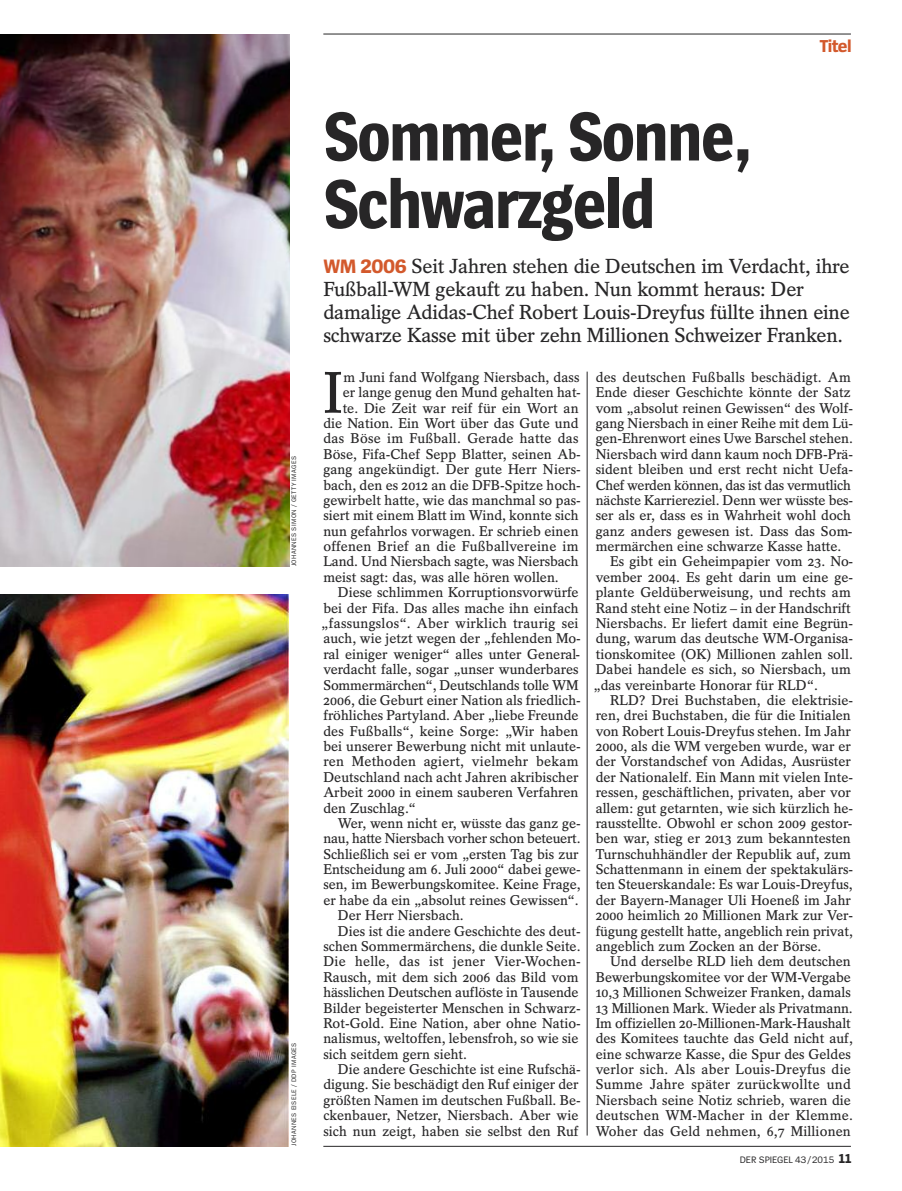
<style>
.page{position:relative;width:902px;height:1191px;background:#fff}
.page>*{position:absolute;margin:0;border:0;box-sizing:border-box;transform-origin:0 0}
.t1{font:700 72px/67.5px "Spiegel Sans Cd";letter-spacing:-.025em;color:#272627}
.t2{font:600 58.2px "Spiegel Serif";color:#272627}
.t3{font:600 20.25px/23.2px "Spiegel Serif";letter-spacing:-.015em;color:#272627}
.t4{font:700 18px "Spiegel Sans";letter-spacing:-.025em;color:#d3592c}
.t5{font:600 14.1px "Spiegel Serif";color:#272627}
.t6{font:600 14.1px "Spiegel Serif";letter-spacing:-.02em;color:#272627}
.t7{font:9.75px "Spiegel Sans";letter-spacing:-.005em;color:#272627}
.t8{font:6.75px "Spiegel Sans";letter-spacing:.05em;color:#272627}
.s1{font-family:"Spiegel Sans";font-weight:700;color:#d3592c}
.s2{font-weight:700;font-size:13.5px}
</style>
<div class="page">
<hr style="left:323px;top:34px;width:527px;height:1px;background:#272627">
<hr style="left:323px;top:1146px;width:527px;height:1px;background:#272627">
<hr style="left:587px;top:371px;width:1px;height:764px;background:#272627">
<img style="left:0;top:594px;width:288px;height:552px">
<img style="left:0;top:34px;width:289px;height:532px">
<p class="t8" style="left:291px;top:566px;width:112px;rotate:-90deg">JOHANNES SIMON / GETTY IMAGES</p>
<p class="t8" style="left:291px;top:1146px;width:105px;rotate:-90deg">JOHANNES EISELE / DDP IMAGES</p>
<p class="t4" style="left:819px;top:39px;width:33px">Titel</p>
<h1 class="t1" style="left:323px;top:108px;width:431px">Sommer, Sonne,<br>Schwarzgeld</h1>
<h3 class="t3" style="left:323px;top:256px;width:528px"><span class="s1">WM 2006</span> Seit Jahren stehen die Deutschen im Verdacht, ihre Fußball-WM gekauft zu haben. Nun kommt heraus: Der damalige Adidas-Chef Robert Louis-Dreyfus füllte ihnen eine schwarze Kasse mit über zehn Millionen Schweizer Franken.</h3>
<h2 class="t2" style="left:323px;top:372px;width:21px">I</h2>
<p class="t5" style="left:343px;top:372px;width:237px">m Juni fand Wolfgang Niersbach, dass</p>
<p class="t5" style="left:342px;top:387px;width:240px">er lange genug den Mund gehalten hat-</p>
<p class="t5" style="left:342px;top:403px;width:237px">te. Die Zeit war reif für ein Wort an</p>
<p class="t5" style="left:323px;top:418px;width:257px">die Nation. Ein Wort über das Gute und</p>
<p class="t5" style="left:323px;top:433px;width:257px">das Böse im Fußball. Gerade hatte das</p>
<p class="t5" style="left:323px;top:449px;width:259px">Böse, Fifa-Chef Sepp Blatter, seinen Ab-</p>
<p class="t5" style="left:323px;top:464px;width:259px">gang angekündigt. Der gute Herr Niers-</p>
<p class="t5" style="left:323px;top:480px;width:259px">bach, den es 2012 an die DFB-Spitze hoch-</p>
<p class="t5" style="left:323px;top:495px;width:259px">gewirbelt hatte, wie das manchmal so pas-</p>
<p class="t5" style="left:323px;top:510px;width:257px">siert mit einem Blatt im Wind, konnte sich</p>
<p class="t5" style="left:323px;top:526px;width:257px">nun gefahrlos vorwagen. Er schrieb einen</p>
<p class="t5" style="left:323px;top:541px;width:257px">offenen Brief an die Fußballvereine im</p>
<p class="t5" style="left:323px;top:556px;width:257px">Land. Und Niersbach sagte, was Niersbach</p>
<p class="t5" style="left:323px;top:572px;width:237px">meist sagt: das, was alle hören wollen.</p>
<p class="t5" style="left:338px;top:587px;width:242px">Diese schlimmen Korruptionsvorwürfe</p>
<p class="t5" style="left:323px;top:603px;width:257px">bei der Fifa. Das alles mache ihn einfach</p>
<p class="t5" style="left:321px;top:618px;width:259px">„fassungslos“. Aber wirklich traurig sei</p>
<p class="t5" style="left:323px;top:633px;width:259px">auch, wie jetzt wegen der „fehlenden Mo-</p>
<p class="t5" style="left:323px;top:649px;width:258px">ral einiger weniger“ alles unter General-</p>
<p class="t5" style="left:323px;top:664px;width:257px">verdacht falle, sogar „unser wunderbares</p>
<p class="t5" style="left:323px;top:679px;width:257px">Sommermärchen“, Deutschlands tolle WM</p>
<p class="t5" style="left:323px;top:695px;width:259px">2006, die Geburt einer Nation als friedlich-</p>
<p class="t5" style="left:323px;top:710px;width:257px">fröhliches Partyland. Aber „liebe Freunde</p>
<p class="t5" style="left:323px;top:726px;width:257px">des Fußballs“, keine Sorge: „Wir haben</p>
<p class="t5" style="left:323px;top:741px;width:259px">bei unserer Bewerbung nicht mit unlaute-</p>
<p class="t5" style="left:323px;top:756px;width:257px">ren Methoden agiert, vielmehr bekam</p>
<p class="t5" style="left:323px;top:772px;width:257px">Deutschland nach acht Jahren akribischer</p>
<p class="t5" style="left:323px;top:787px;width:257px">Arbeit 2000 in einem sauberen Verfahren</p>
<p class="t5" style="left:323px;top:802px;width:94px">den Zuschlag.“</p>
<p class="t5" style="left:338px;top:818px;width:244px">Wer, wenn nicht er, wüsste das ganz ge-</p>
<p class="t6" style="left:323px;top:833px;width:259px">nau, hatte Niersbach vorher schon beteuert.</p>
<p class="t5" style="left:323px;top:849px;width:257px">Schließlich sei er vom „ersten Tag bis zur</p>
<p class="t5" style="left:323px;top:864px;width:259px">Entscheidung am 6. Juli 2000“ dabei gewe-</p>
<p class="t5" style="left:323px;top:879px;width:259px">sen, im Bewerbungskomitee. Keine Frage,</p>
<p class="t5" style="left:323px;top:895px;width:257px">er habe da ein „absolut reines Gewissen“.</p>
<p class="t5" style="left:338px;top:910px;width:127px">Der Herr Niersbach.</p>
<p class="t5" style="left:338px;top:925px;width:245px">Dies ist die andere Geschichte des deut-</p>
<p class="t5" style="left:323px;top:941px;width:259px">schen Sommermärchens, die dunkle Seite.</p>
<p class="t5" style="left:323px;top:956px;width:259px">Die helle, das ist jener Vier-Wochen-</p>
<p class="t5" style="left:323px;top:972px;width:257px">Rausch, mit dem sich 2006 das Bild vom</p>
<p class="t5" style="left:323px;top:987px;width:257px">hässlichen Deutschen auflöste in Tausende</p>
<p class="t5" style="left:323px;top:1002px;width:259px">Bilder begeisterter Menschen in Schwarz-</p>
<p class="t5" style="left:323px;top:1018px;width:259px">Rot-Gold. Eine Nation, aber ohne Natio-</p>
<p class="t5" style="left:323px;top:1033px;width:257px">nalismus, weltoffen, lebensfroh, so wie sie</p>
<p class="t5" style="left:323px;top:1048px;width:145px">sich seitdem gern sieht.</p>
<p class="t5" style="left:338px;top:1064px;width:245px">Die andere Geschichte ist eine Rufschä-</p>
<p class="t5" style="left:323px;top:1079px;width:257px">digung. Sie beschädigt den Ruf einiger der</p>
<p class="t5" style="left:323px;top:1095px;width:259px">größten Namen im deutschen Fußball. Be-</p>
<p class="t5" style="left:323px;top:1110px;width:257px">ckenbauer, Netzer, Niersbach. Aber wie</p>
<p class="t5" style="left:323px;top:1125px;width:257px">sich nun zeigt, haben sie selbst den Ruf</p>
<p class="t5" style="left:595px;top:372px;width:257px">des deutschen Fußballs beschädigt. Am</p>
<p class="t5" style="left:595px;top:387px;width:257px">Ende dieser Geschichte könnte der Satz</p>
<p class="t5" style="left:595px;top:403px;width:259px">vom „absolut reinen Gewissen“ des Wolf-</p>
<p class="t5" style="left:595px;top:418px;width:259px">gang Niersbach in einer Reihe mit dem Lü-</p>
<p class="t5" style="left:595px;top:433px;width:259px">gen-Ehrenwort eines Uwe Barschel stehen.</p>
<p class="t5" style="left:595px;top:449px;width:259px">Niersbach wird dann kaum noch DFB-Prä-</p>
<p class="t5" style="left:595px;top:464px;width:259px">sident bleiben und erst recht nicht Uefa-</p>
<p class="t6" style="left:595px;top:480px;width:257px">Chef werden können, das ist das vermutlich</p>
<p class="t5" style="left:595px;top:495px;width:259px">nächste Karriereziel. Denn wer wüsste bes-</p>
<p class="t5" style="left:595px;top:510px;width:257px">ser als er, dass es in Wahrheit wohl doch</p>
<p class="t5" style="left:595px;top:526px;width:258px">ganz anders gewesen ist. Dass das Som-</p>
<p class="t5" style="left:595px;top:541px;width:247px">mermärchen eine schwarze Kasse hatte.</p>
<p class="t5" style="left:610px;top:556px;width:245px">Es gibt ein Geheimpapier vom 23. No-</p>
<p class="t5" style="left:595px;top:572px;width:259px">vember 2004. Es geht darin um eine ge-</p>
<p class="t5" style="left:595px;top:587px;width:257px">plante Geldüberweisung, und rechts am</p>
<p class="t5" style="left:595px;top:603px;width:257px">Rand steht eine Notiz – in der Handschrift</p>
<p class="t5" style="left:595px;top:618px;width:259px">Niersbachs. Er liefert damit eine Begrün-</p>
<p class="t5" style="left:595px;top:633px;width:259px">dung, warum das deutsche WM-Organisa-</p>
<p class="t5" style="left:595px;top:649px;width:259px">tionskomitee (OK) Millionen zahlen soll.</p>
<p class="t5" style="left:595px;top:664px;width:257px">Dabei handele es sich, so Niersbach, um</p>
<p class="t5" style="left:593px;top:679px;width:226px">„das vereinbarte Honorar für RLD“.</p>
<p class="t5" style="left:610px;top:695px;width:245px">RLD? Drei Buchstaben, die elektrisie-</p>
<p class="t5" style="left:595px;top:710px;width:257px">ren, drei Buchstaben, die für die Initialen</p>
<p class="t5" style="left:595px;top:726px;width:257px">von Robert Louis-Dreyfus stehen. Im Jahr</p>
<p class="t5" style="left:595px;top:741px;width:257px">2000, als die WM vergeben wurde, war er</p>
<p class="t5" style="left:595px;top:756px;width:257px">der Vorstandschef von Adidas, Ausrüster</p>
<p class="t5" style="left:595px;top:772px;width:259px">der Nationalelf. Ein Mann mit vielen Inte-</p>
<p class="t5" style="left:595px;top:787px;width:257px">ressen, geschäftlichen, privaten, aber vor</p>
<p class="t5" style="left:595px;top:802px;width:259px">allem: gut getarnten, wie sich kürzlich he-</p>
<p class="t5" style="left:595px;top:818px;width:258px">rausstellte. Obwohl er schon 2009 gestor-</p>
<p class="t5" style="left:595px;top:833px;width:257px">ben war, stieg er 2013 zum bekanntesten</p>
<p class="t5" style="left:595px;top:849px;width:257px">Turnschuhhändler der Republik auf, zum</p>
<p class="t5" style="left:595px;top:864px;width:259px">Schattenmann in einem der spektakulärs-</p>
<p class="t5" style="left:595px;top:879px;width:259px">ten Steuerskandale: Es war Louis-Dreyfus,</p>
<p class="t5" style="left:595px;top:895px;width:257px">der Bayern-Manager Uli Hoeneß im Jahr</p>
<p class="t5" style="left:595px;top:910px;width:259px">2000 heimlich 20 Millionen Mark zur Ver-</p>
<p class="t5" style="left:595px;top:925px;width:259px">fügung gestellt hatte, angeblich rein privat,</p>
<p class="t5" style="left:595px;top:941px;width:227px">angeblich zum Zocken an der Börse.</p>
<p class="t5" style="left:610px;top:956px;width:242px">Und derselbe RLD lieh dem deutschen</p>
<p class="t5" style="left:595px;top:972px;width:257px">Bewerbungskomitee vor der WM-Vergabe</p>
<p class="t5" style="left:595px;top:987px;width:257px">10,3 Millionen Schweizer Franken, damals</p>
<p class="t5" style="left:595px;top:1002px;width:259px">13 Millionen Mark. Wieder als Privatmann.</p>
<p class="t5" style="left:595px;top:1018px;width:257px">Im offiziellen 20-Millionen-Mark-Haushalt</p>
<p class="t5" style="left:595px;top:1033px;width:259px">des Komitees tauchte das Geld nicht auf,</p>
<p class="t5" style="left:595px;top:1048px;width:257px">eine schwarze Kasse, die Spur des Geldes</p>
<p class="t5" style="left:595px;top:1064px;width:257px">verlor sich. Als aber Louis-Dreyfus die</p>
<p class="t5" style="left:595px;top:1079px;width:257px">Summe Jahre später zurückwollte und</p>
<p class="t5" style="left:595px;top:1095px;width:257px">Niersbach seine Notiz schrieb, waren die</p>
<p class="t5" style="left:595px;top:1110px;width:259px">deutschen WM-Macher in der Klemme.</p>
<p class="t5" style="left:595px;top:1125px;width:257px">Woher das Geld nehmen, 6,7 Millionen</p>
<p class="t7" style="left:739px;top:1156px;width:113px">DER SPIEGEL 43/2015 <span class="s2">11</span></p>
</div>
